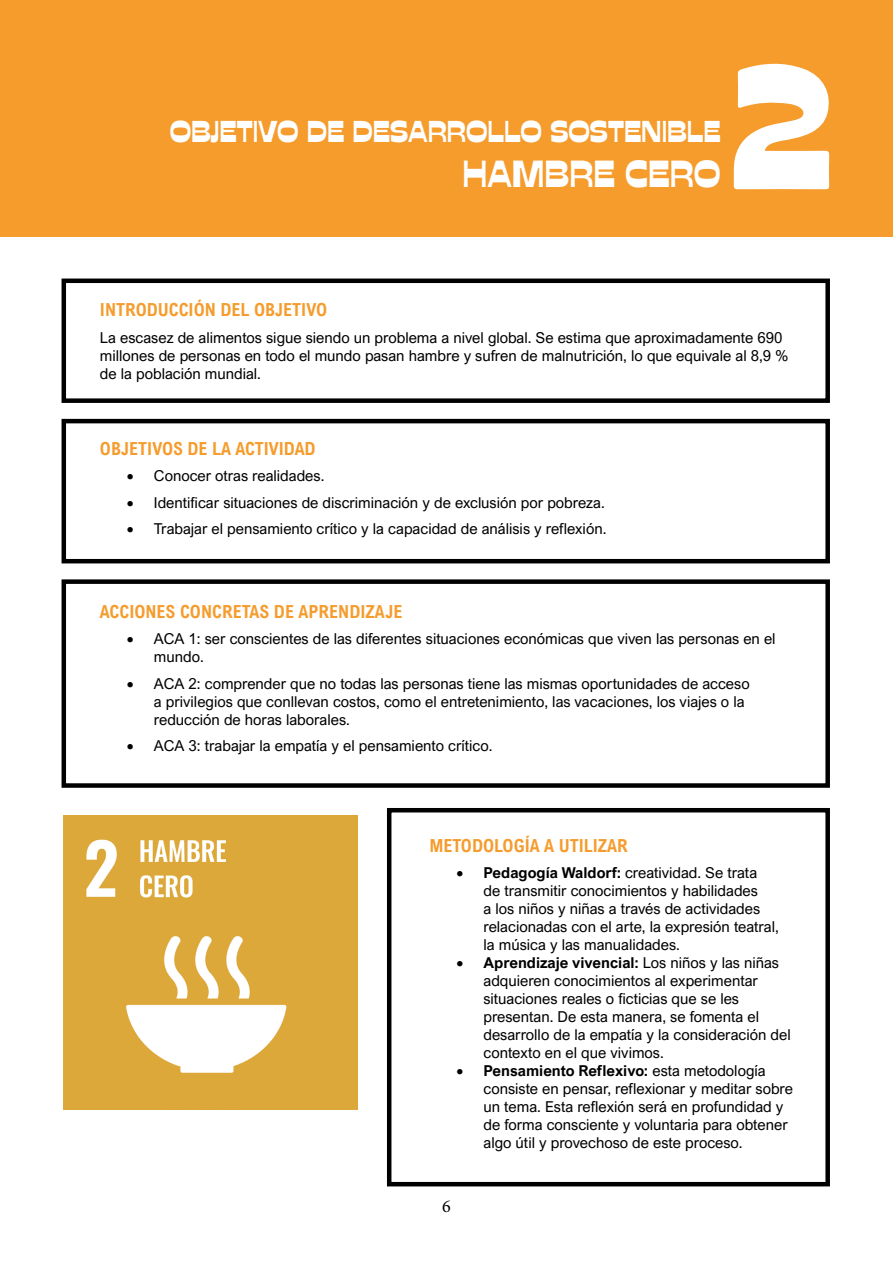
<style>
.page{position:relative;width:893px;height:1263px;background:#fff}
.page>*{position:absolute;margin:0;border:0;box-sizing:border-box;transform-origin:0 0}
.t1{font:700 37.5px "Stadio Now Trial Display";color:#fff}
.t2{font:700 30px "Stadio Now Trial Display";color:#fff}
.t3{font:700 18px "Arial Nova Cond";color:#f59c2d}
.t4{font:18px "Minion Pro";color:#000}
.t5{font:15px/18px "Arial Nova";color:#000}
.s1{font-weight:700}
</style>
<div class="page">
<div style="left:0;top:0;width:893px;height:237px;background:#f59c2d"></div>
<svg style="left:733px;top:63px;width:97px;height:126px"></svg>
<div style="left:62px;top:279px;width:768px;height:124px;border:4px solid #000"></div>
<div style="left:62px;top:419px;width:768px;height:144px;border:4px solid #000"></div>
<div style="left:62px;top:579px;width:768px;height:209px;border:4px solid #000"></div>
<div style="left:387px;top:808px;width:443px;height:378px;border:4px solid #000"></div>
<img style="left:64px;top:815px;width:294px;height:294px">
<h2 class="t2" style="left:170px;top:113px;width:553px">OBJETIVO DE DESARROLLO SOSTENIBLE</h2>
<h1 class="t1" style="left:463px;top:151px;width:260px">HAMBRE CERO</h1>
<p class="t3" style="left:100px;top:299px;width:229px">INTRODUCCIÓN DEL OBJETIVO</p>
<p class="t5" style="left:100px;top:329px;width:690px">La escasez de alimentos sigue siendo un problema a nivel global. Se estima que aproximadamente 690 millones de personas en todo el mundo pasan hambre y sufren de malnutrición, lo que equivale al 8,9 % de la población mundial.</p>
<p class="t3" style="left:100px;top:437px;width:217px">OBJETIVOS DE LA ACTIVIDAD</p>
<p class="t5" style="left:127px;top:467px;width:199px">• Conocer otras realidades.</p>
<p class="t5" style="left:127px;top:494px;width:479px">• Identificar situaciones de discriminación y de exclusión por pobreza.</p>
<p class="t5" style="left:127px;top:520px;width:481px">• Trabajar el pensamiento crítico y la capacidad de análisis y reflexión.</p>
<p class="t3" style="left:100px;top:600px;width:304px">ACCIONES CONCRETAS DE APRENDIZAJE</p>
<p class="t5" style="left:154px;top:630px;width:623px;text-indent:-27px">• ACA 1: ser conscientes de las diferentes situaciones económicas que viven las personas en el mundo.</p>
<p class="t5" style="left:154px;top:674px;width:597px;text-indent:-27px">• ACA 2: comprender que no todas las personas tiene las mismas oportunidades de acceso a privilegios que conllevan costos, como el entretenimiento, las vacaciones, los viajes o la reducción de horas laborales.</p>
<p class="t5" style="left:127px;top:737px;width:367px">• ACA 3: trabajar la empatía y el pensamiento crítico.</p>
<p class="t3" style="left:429px;top:834px;width:200px">METODOLOGÍA A UTILIZAR</p>
<p class="t5" style="left:483px;top:864px;width:297px;text-indent:-27px">• <span class="s1">Pedagogía Waldorf:</span> creatividad. Se trata<br>de transmitir conocimientos y habilidades<br>a los niños y niñas a través de actividades relacionadas con el arte, la expresión teatral, la música y las manualidades.</p>
<p class="t5" style="left:483px;top:954px;width:309px;text-indent:-27px">• <span class="s1">Aprendizaje vivencial:</span> Los niños y las niñas adquieren conocimientos al experimentar situaciones reales o ficticias que se les presentan. De esta manera, se fomenta el desarrollo de la empatía y la consideración del contexto en el que vivimos.</p>
<p class="t5" style="left:483px;top:1062px;width:311px;text-indent:-27px">• <span class="s1">Pensamiento Reflexivo:</span> esta metodología consiste en pensar, reflexionar y meditar sobre un tema. Esta reflexión será en profundidad y de forma consciente y voluntaria para obtener algo útil y provechoso de este proceso.</p>
<p class="t4" style="left:442px;top:1194px;width:10px">6</p>
</div>
